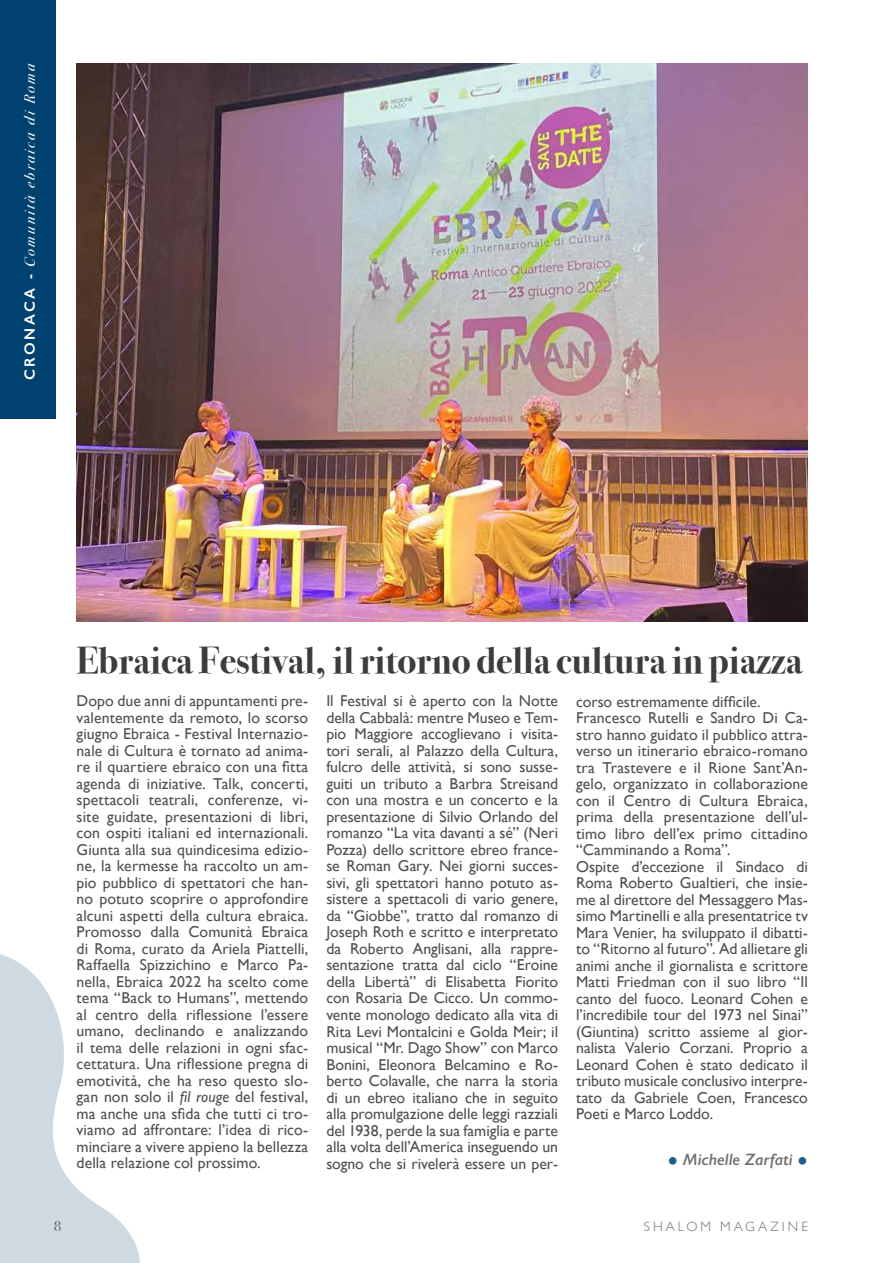
<style>
.page{position:relative;width:893px;height:1263px;background:#fff}
.page>*{position:absolute;margin:0;border:0;box-sizing:border-box;transform-origin:0 0}
.t1{font:700 37.5px "Bodoni Svty Two OSITCTT";color:#3c3c3b}
.t2{font:italic 600 16.5px "Gill Sans";color:#60605f}
.t3{font:15.75px/16.5px "Gill Sans";color:#3c3c3b;text-align:justify}
.t4{font:italic 15px "Bodoni Svty Two OSITCTT";letter-spacing:.15em;color:#fff}
.t5{font:15px "Bodoni Svty Two OSITCTT";color:#706f6f}
.t6{font:300 13.5px "Gill Sans";letter-spacing:.22em;color:#706f6f}
.s1{font-family:"Gill Sans";font-weight:600;font-style:normal}
.s2{font-style:italic}
</style>
<div class="page">
<div style="left:0;top:0;width:55px;height:419px;background:#004170"></div>
<svg style="left:0;top:954px;width:140px;height:309px;fill:#cfd9e2"></svg>
<img style="left:77px;top:64px;width:731px;height:557px">
<p class="t4" style="left:21px;top:380px;width:318px;rotate:-90deg"><span class="s1">CRONACA -</span> Comunità ebraica di Roma</p>
<h1 class="t1" style="left:77px;top:639px;width:727px">Ebraica Festival, il ritorno della cultura in piazza</h1>
<p class="t3" style="left:77px;top:692px;width:233px">Dopo due anni di appuntamenti pre&shy;valentemente da remoto, lo scorso giugno Ebraica - Festival Internazio&shy;nale di Cultura è tornato ad anima&shy;re il quartiere ebraico con una fitta agenda di iniziative. Talk, concerti, spettacoli teatrali, conferenze, vi&shy;site guidate, presentazioni di libri, con ospiti italiani ed internazionali.<br>Giunta alla sua quindicesima edizio&shy;ne, la kermesse ha raccolto un am&shy;pio pubblico di spettatori che han&shy;no potuto scoprire o approfondire alcuni aspetti della cultura ebraica.<br>Promosso dalla Comunità Ebraica di Roma, curato da Ariela Piattelli, Raffaella Spizzichino e Marco Pa&shy;nella, Ebraica 2022 ha scelto come tema “Back to Humans”, mettendo al centro della riflessione l’essere umano, declinando e analizzando il tema delle relazioni in ogni sfac&shy;cettatura. Una riflessione pregna di emotività, che ha reso questo slo&shy;gan non solo il <span class="s2">fil rouge</span> del festival, ma anche una sfida che tutti ci tro&shy;viamo ad affrontare: l’idea di rico&shy;minciare a vivere appieno la bellezza della relazione col prossimo.</p>
<p class="t3" style="left:326px;top:693px;width:233px">Il Festival si è aperto con la Notte della Cabbalà: mentre Museo e Tem&shy;pio Maggiore accoglievano i visita&shy;tori serali, al Palazzo della Cultura, fulcro delle attività, si sono susse&shy;guiti un tributo a Barbra Streisand con una mostra e un concerto e la presentazione di Silvio Orlando del romanzo “La vita davanti a sé” (Neri Pozza) dello scrittore ebreo france&shy;se Roman Gary. Nei giorni succes&shy;sivi, gli spettatori hanno potuto as&shy;sistere a spettacoli di vario genere, da “Giobbe”, tratto dal romanzo di Joseph Roth e scritto e interpretato da Roberto Anglisani, alla rappre&shy;sentazione tratta dal ciclo “Eroine della Libertà” di Elisabetta Fiorito con Rosaria De Cicco. Un commo&shy;vente monologo dedicato alla vita di Rita Levi Montalcini e Golda Meir; il musical “Mr. Dago Show” con Marco Bonini, Eleonora Belcamino e Ro&shy;berto Colavalle, che narra la storia di un ebreo italiano che in seguito alla promulgazione delle leggi razziali del 1938, perde la sua famiglia e parte alla volta dell’America inseguendo un sogno che si rivelerà essere un per-</p>
<p class="t3" style="left:576px;top:693px;width:233px;text-align:left">corso estremamente difficile.<br>Francesco Rutelli e Sandro Di Ca&shy;stro hanno guidato il pubblico attra&shy;verso un itinerario ebraico-romano tra Trastevere e il Rione Sant’An&shy;gelo, organizzato in collaborazione con il Centro di Cultura Ebraica, prima della presentazione dell’ul&shy;timo libro dell’ex primo cittadino “Camminando a Roma”.<br>Ospite d’eccezione il Sindaco di Roma Roberto Gualtieri, che insie&shy;me al direttore del Messaggero Mas&shy;simo Martinelli e alla presentatrice tv Mara Venier, ha sviluppato il dibatti&shy;to “Ritorno al futuro”. Ad allietare gli animi anche il giornalista e scrittore Matti Friedman con il suo libro “Il canto del fuoco. Leonard Cohen e l’incredibile tour del 1973 nel Sinai” (Giuntina) scritto assieme al gior&shy;nalista Valerio Corzani. Proprio a Leonard Cohen è stato dedicato il tributo musicale conclusivo interpre&shy;tato da Gabriele Coen, Francesco Poeti e Marco Loddo.</p>
<p class="t2" style="left:683px;top:1150px;width:111px">Michelle Zarfati</p>
<p class="t5" style="left:54px;top:1217px;width:9px">8</p>
<p class="t6" style="left:644px;top:1216px;width:166px">SHALOM MAGAZINE</p>
</div>
